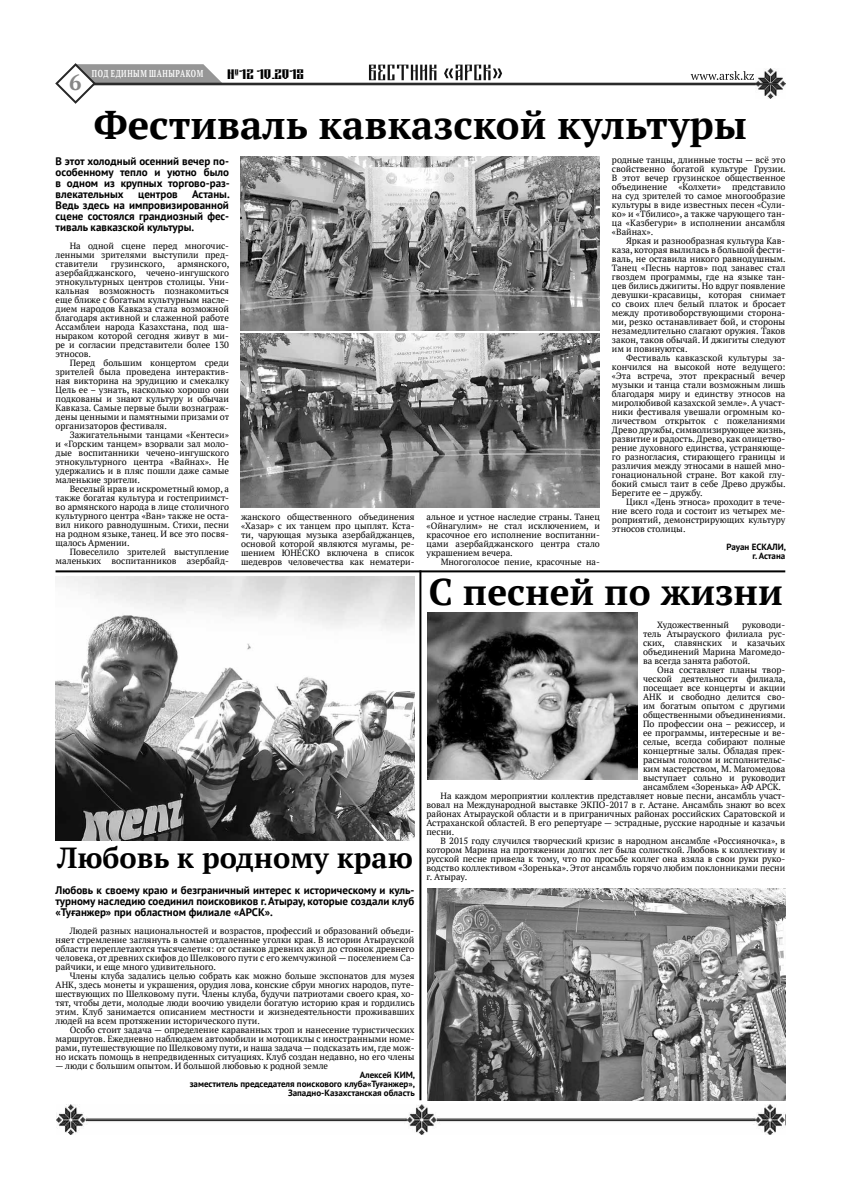
<style>
.page{position:relative;width:842px;height:1191px;background:#fff}
.page>*{position:absolute;margin:0;border:0;box-sizing:border-box;transform-origin:0 0}
.t1{font:700 40px "PT Serif";color:#000}
.t2{font:700 37px "PT Serif";color:#000}
.t3{font:700 29px "PT Serif";color:#000}
.t4{font:700 22px "PT Serif";color:#878787}
.t5{font:700 14px "Tsarevich";color:#000}
.t6{font:700 11px/11px "PT Sans";color:#000;text-align:justify}
.t7{font:700 10px "PT Serif";letter-spacing:.08em;color:#fbfbfb;scale:.7 1}
.t8{font:9px/9px "PT Serif";color:#000}
.t9{font:700 9px/9px "PT Sans";color:#000;text-align:right}
</style>
<div class="page">
<svg style="left:691px;top:71px;width:63px;height:9px"></svg>
<img style="left:755px;top:69px;width:30px;height:30px">
<svg style="left:369px;top:65px;width:67px;height:15px"></svg>
<svg style="left:444px;top:65px;width:58px;height:15px"></svg>
<hr style="left:82px;top:83px;width:695px;height:1px;background:#262626">
<hr style="left:82px;top:84px;width:695px;height:1px;background:#262626">
<svg style="left:55px;top:63px;width:167px;height:41px"></svg>
<img style="left:57px;top:1104px;width:729px;height:30px">
<img style="left:241px;top:156px;width:359px;height:174px">
<img style="left:241px;top:333px;width:359px;height:174px">
<hr style="left:56px;top:570px;width:729px;height:2px;background:#000">
<hr style="left:419px;top:570px;width:2px;height:530px;background:#000">
<img style="left:428px;top:888px;width:357px;height:212px">
<img style="left:428px;top:612px;width:209px;height:167px">
<img style="left:56px;top:576px;width:358px;height:264px">
<h3 class="t4" style="left:69px;top:67px;width:14px">6</h3>
<p class="t7" style="left:92px;top:67px;width:161px">Под единым шаныраком</p>
<h3 class="t5" style="left:228px;top:67px;width:78px">№12 10.2018</h3>
<h1 class="t1" style="left:94px;top:98px;width:655px">Фестиваль кавказской культуры</h1>
<p class="t6" style="left:56px;top:155px;width:175px">В этот холодный осенний вечер по&shy;особенному тепло и уютно было в одном из крупных торгово-раз&shy;влекательных</p>
<p class="t6" style="left:56px;top:188px;width:176px;text-indent:137px">Астаны.<br>Ведь здесь на импровизированной сцене состоялся грандиозный фес&shy;тиваль кавказской культуры.</p>
<p class="t8" style="left:56px;top:241px;width:175px;text-indent:14px">На одной сцене перед многочис&shy;ленными зрителями выступили пред&shy;ставители</p>
<p class="t6" style="left:138px;top:188px;width:41px">центров</p>
<p class="t8" style="left:56px;top:259px;width:175px;text-indent:122px">армянского, азербайджанского, чечено-ингушского этнокультурных центров столицы. Уни&shy;кальная возможность познакомиться еще ближе с богатым культурным насле&shy;дием народов Кавказа стала возможной благодаря активной и слаженной работе Ассамблеи народа Казахстана, под ша&shy;ныраком которой сегодня живут в ми&shy;ре и согласии представители более 130 этносов.</p>
<p class="t8" style="left:56px;top:358px;width:175px;text-indent:14px">Перед большим концертом среди зрителей была проведена интерактив&shy;ная викторина на эрудицию и смекалку Цель ее – узнать, насколько хорошо они подкованы и знают культуру и обычаи Кавказа. Самые первые были вознаграж&shy;дены ценными и памятными призами от организаторов фестиваля.</p>
<p class="t8" style="left:56px;top:430px;width:175px;text-indent:14px">Зажигательными танцами «Кентеси» и «Горским танцем» взорвали зал моло&shy;дые воспитанники чечено-ингушского этнокультурного центра «Вайнах». Не удержались и в пляс пошли даже самые маленькие зрители.</p>
<p class="t8" style="left:56px;top:484px;width:175px;text-indent:14px">Веселый нрав и искрометный юмор, а также богатая культура и гостеприимст&shy;во армянского народа в лице столичного культурного центра «Ван» также не оста&shy;вил никого равнодушным. Стихи, песни на родном языке, танец. И все это посвя&shy;щалось Армении.</p>
<p class="t8" style="left:56px;top:547px;width:175px;text-align:right">Повеселило зрителей выступление маленьких воспитанников азербайд-</p>
<p class="t8" style="left:111px;top:259px;width:56px">грузинского,</p>
<p class="t8" style="left:241px;top:512px;width:175px">жанского общественного объединения «Хазар» с их танцем про цыплят. Кста&shy;ти, чарующая музыка азербайджанцев, основой которой являются мугамы, ре&shy;шением ЮНЕСКО включена в список шедевров человечества как нематери-</p>
<p class="t8" style="left:426px;top:512px;width:175px">альное и устное наследие страны. Танец «Ойнагулим» не стал исключением, и красочное его исполнение воспитанни&shy;цами азербайджанского центра стало украшением вечера.</p>
<p class="t8" style="left:441px;top:557px;width:159px">Многоголосое пение, красочные на-</p>
<p class="t8" style="left:612px;top:155px;width:175px">родные танцы, длинные тосты — всё это свойственно богатой культуре Грузии.<br>В этот вечер грузинское общественное объединение «Колхети» представило на суд зрителей то самое многообразие культуры в виде известных песен «Сули&shy;ко» и «Тбилисо», а также чарующего тан&shy;ца «Казбегури» в исполнении ансамбля «Вайнах».</p>
<p class="t8" style="left:612px;top:236px;width:175px;text-indent:14px">Яркая и разнообразная культура Кав&shy;каза, которая вылилась в большой фести&shy;валь, не оставила никого равнодушным.<br>Танец «Песнь нартов» под занавес стал гвоздем программы, где на языке тан&shy;цев бились джигиты. Но вдруг появление девушки-красавицы, которая снимает со своих плеч белый платок и бросает между противоборствующими сторона&shy;ми, резко останавливает бой, и стороны незамедлительно слагают оружия. Таков закон, таков обычай. И джигиты следуют им и повинуются.</p>
<p class="t8" style="left:612px;top:353px;width:175px;text-indent:14px">Фестиваль кавказской культуры за&shy;кончился на высокой ноте ведущего: «Эта встреча, этот прекрасный вечер музыки и танца стали возможным лишь благодаря миру и единству этносов на миролюбивой казахской земле». А участ&shy;ники фестиваля увешали огромным ко&shy;личеством открыток с пожеланиями Древо дружбы, символизирующее жизнь, развитие и радость. Древо, как олицетво&shy;рение духовного единства, устраняюще&shy;го разногласия, стирающего границы и различия между этносами в нашей мно&shy;гонациональной стране. Вот какой глу&shy;бокий смысл таит в себе Древо дружбы.<br>Берегите ее – дружбу.</p>
<p class="t8" style="left:612px;top:497px;width:175px;text-indent:14px">Цикл «День этноса» проходит в тече&shy;ние всего года и состоит из четырех ме&shy;роприятий, демонстрирующих культуру этносов столицы.</p>
<p class="t9" style="left:726px;top:542px;width:61px">Рауан ЕСКАЛИ, г. Астана</p>
<h3 class="t3" style="left:57px;top:839px;width:357px">Любовь к родному краю</h3>
<p class="t6" style="left:56px;top:884px;width:360px">Любовь к своему краю и безграничный интерес к историческому и куль&shy;турному наследию соединил поисковиков г. Атырау, которые создали клуб «Туғанжер» при областном филиале «АРСК».</p>
<p class="t8" style="left:56px;top:925px;width:360px;text-indent:14px">Людей разных национальностей и возрастов, профессий и образований объеди&shy;няет стремление заглянуть в самые отдаленные уголки края. В истории Атырауской области переплетаются тысячелетия: от останков древних акул до стоянок древнего человека, от древних скифов до Шелкового пути с его жемчужиной — поселением Са&shy;райчики, и еще много удивительного.</p>
<p class="t8" style="left:56px;top:970px;width:361px;text-indent:14px">Члены клуба задались целью собрать как можно больше экспонатов для музея АНК, здесь монеты и украшения, орудия лова, конские сбруи многих народов, путе&shy;шествующих по Шелковому пути. Члены клуба, будучи патриотами своего края, хо&shy;тят, чтобы дети, молодые люди воочию увидели богатую историю края и гордились этим. Клуб занимается описанием местности и жизнедеятельности проживавших людей на всем протяжении исторического пути.</p>
<p class="t8" style="left:56px;top:1024px;width:360px;text-indent:14px">Особо стоит задача — определение караванных троп и нанесение туристических маршрутов. Ежедневно наблюдаем автомобили и мотоциклы с иностранными номе&shy;рами, путешествующие по Шелковому пути, и наша задача — подсказать им, где мож&shy;но искать помощь в непредвиденных ситуациях. Клуб создан недавно, но его члены</p>
<p class="t8" style="left:56px;top:1060px;width:274px">— люди с большим опытом. И большой любовью к родной земле</p>
<p class="t9" style="left:190px;top:1069px;width:227px">Алексей КИМ,<br>заместитель председателя поискового клуба«Туғанжер»,<br>Западно-Казахстанская область</p>
<h2 class="t2" style="left:429px;top:567px;width:356px">С песней по жизни</h2>
<p class="t8" style="left:657px;top:620px;width:73px">Художественный</p>
<p class="t8" style="left:643px;top:620px;width:144px;text-indent:99px">руководи&shy;тель Атырауского филиала рус&shy;ских, славянских и казачьих объединений Марина Магомедо&shy;ва всегда занята работой.</p>
<p class="t8" style="left:657px;top:665px;width:128px">Она составляет планы твор-</p>
<p class="t8" style="left:643px;top:674px;width:144px">ческой деятельности филиала,</p>
<p class="t8" style="left:643px;top:683px;width:144px">посещает все концерты и акции</p>
<p class="t8" style="left:643px;top:692px;width:142px">АНК и свободно делится сво-</p>
<p class="t8" style="left:643px;top:701px;width:144px">им богатым опытом с другими</p>
<p class="t8" style="left:643px;top:710px;width:144px">общественными объединениями.</p>
<p class="t8" style="left:643px;top:719px;width:144px">По профессии она – режиссер, и</p>
<p class="t8" style="left:643px;top:728px;width:142px">ее программы, интересные и ве-</p>
<p class="t8" style="left:643px;top:737px;width:144px">селые, всегда собирают полные</p>
<p class="t8" style="left:643px;top:746px;width:142px">концертные залы. Обладая прек-</p>
<p class="t8" style="left:643px;top:755px;width:142px">расным голосом и исполнительс-</p>
<p class="t8" style="left:643px;top:764px;width:144px">ким мастерством, М. Магомедова</p>
<p class="t8" style="left:643px;top:773px;width:144px">выступает сольно и руководит</p>
<p class="t8" style="left:643px;top:782px;width:140px">ансамблем «Зоренька» АФ АРСК.</p>
<p class="t8" style="left:441px;top:791px;width:345px">На каждом мероприятии коллектив представляет новые песни, ансамбль участ-</p>
<p class="t8" style="left:426px;top:800px;width:360px">вовал на Международной выставке ЭКПО-2017 в г. Астане. Ансамбль знают во всех</p>
<p class="t8" style="left:426px;top:809px;width:360px">районах Атырауской области и в приграничных районах российских Саратовской и</p>
<p class="t8" style="left:426px;top:818px;width:360px">Астраханской областей. В его репертуаре — эстрадные, русские народные и казачьи</p>
<p class="t8" style="left:426px;top:827px;width:29px">песни.</p>
<p class="t8" style="left:441px;top:836px;width:346px">В 2015 году случился творческий кризис в народном ансамбле «Россияночка», в</p>
<p class="t8" style="left:426px;top:845px;width:360px">котором Марина на протяжении долгих лет была солисткой. Любовь к коллективу и</p>
<p class="t8" style="left:426px;top:854px;width:359px">русской песне привела к тому, что по просьбе коллег она взяла в свои руки руко-</p>
<p class="t8" style="left:426px;top:863px;width:360px">водство коллективом «Зоренька». Этот ансамбль горячо любим поклонниками песни</p>
<p class="t8" style="left:426px;top:872px;width:42px">г. Атырау.</p>
</div>
